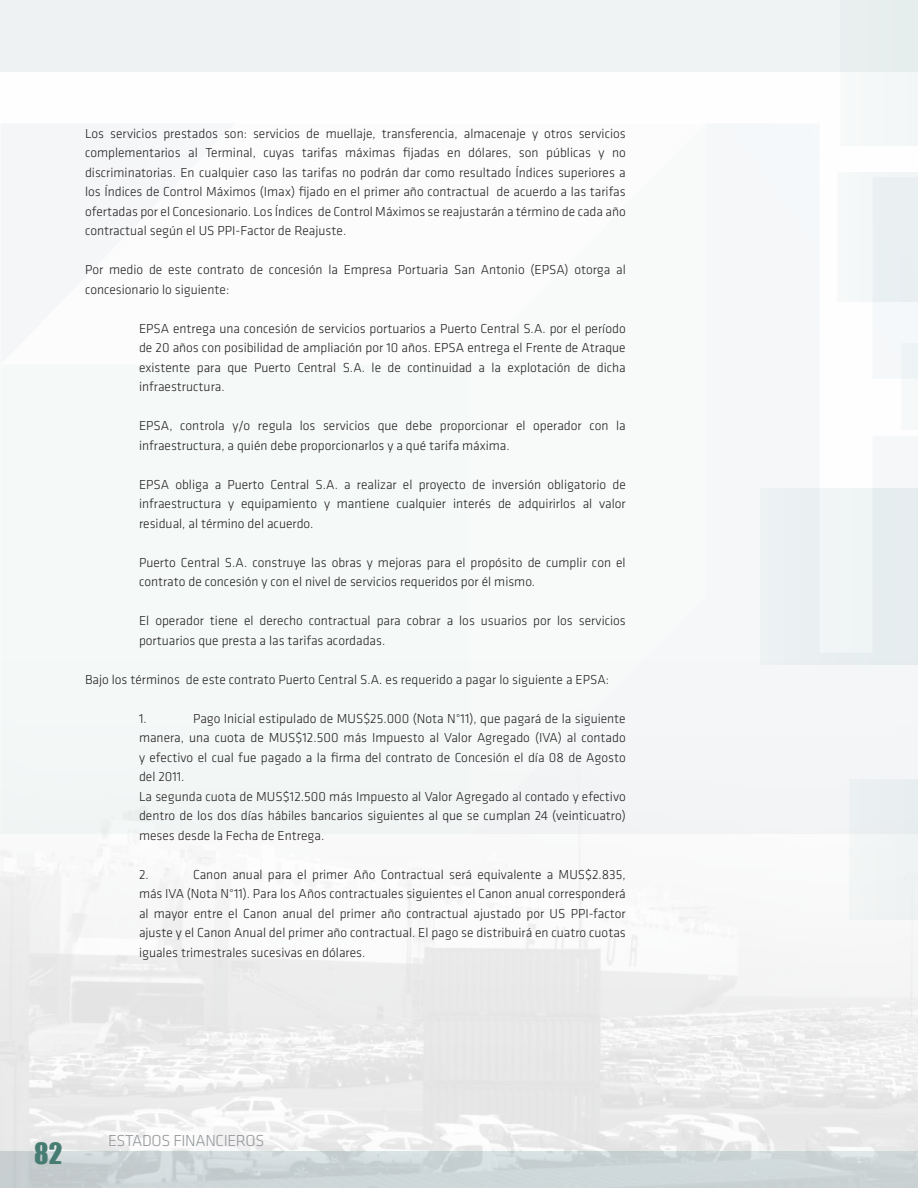
<style>
.page{position:relative;width:918px;height:1188px;background:#fff}
.page>*{position:absolute;margin:0;border:0;box-sizing:border-box;transform-origin:0 0}
.t1{font:27px "Impact";color:#477c73}
.t2{font:300 16.5px "Klavika";letter-spacing:-.02em;color:#939598}
.t3{font:300 13.5px/19.5px "Klavika";color:#231f20;text-align:justify}
</style>
<div class="page">
<div style="left:0;top:1151px;width:918px;height:37px;background:linear-gradient(to right,#cad2d4,#cfd8d9)"></div>
<div style="left:0;top:0;width:918px;height:72px;background:#eff2f3"></div>
<div style="left:841px;top:0;width:77px;height:146px;background:#f2f6f6"></div>
<div style="left:761px;top:488px;width:157px;height:176px;background:#ebf0f2"></div>
<div style="left:901px;top:344px;width:17px;height:85px;background:#f6f8f8"></div>
<div style="left:837px;top:172px;width:81px;height:129px;background:#eaf0f3"></div>
<div style="left:850px;top:779px;width:68px;height:141px;background:#eff2f3"></div>
<p class="t3" style="left:85px;top:124px;width:542px">Los servicios prestados son: servicios de muellaje, transferencia, almacenaje y otros servicios complementarios al Terminal, cuyas tarifas máximas fijadas en dólares, son públicas y no discriminatorias. En cualquier caso las tarifas no podrán dar como resultado Índices superiores a los Índices de Control Máximos (Imax) fijado en el primer año contractual de acuerdo a las tarifas ofertadas por el Concesionario. Los Índices de Control Máximos se reajustarán a término de cada año contractual según el US PPI-Factor de Reajuste.</p>
<p class="t3" style="left:85px;top:260px;width:542px">Por medio de este contrato de concesión la Empresa Portuaria San Antonio (EPSA) otorga al concesionario lo siguiente:</p>
<p class="t3" style="left:139px;top:319px;width:488px">EPSA entrega una concesión de servicios portuarios a Puerto Central S.A. por el período de 20 años con posibilidad de ampliación por 10 años. EPSA entrega el Frente de Atraque existente para que Puerto Central S.A. le de continuidad a la explotación de dicha infraestructura.</p>
<p class="t3" style="left:139px;top:416px;width:488px">EPSA, controla y/o regula los servicios que debe proporcionar el operador con la infraestructura, a quién debe proporcionarlos y a qué tarifa máxima.</p>
<p class="t3" style="left:139px;top:475px;width:488px">EPSA obliga a Puerto Central S.A. a realizar el proyecto de inversión obligatorio de infraestructura y equipamiento y mantiene cualquier interés de adquirirlos al valor residual, al término del acuerdo.</p>
<p class="t3" style="left:139px;top:553px;width:488px">Puerto Central S.A. construye las obras y mejoras para el propósito de cumplir con el contrato de concesión y con el nivel de servicios requeridos por él mismo.</p>
<p class="t3" style="left:139px;top:611px;width:488px">El operador tiene el derecho contractual para cobrar a los usuarios por los servicios portuarios que presta a las tarifas acordadas.</p>
<p class="t3" style="left:85px;top:670px;width:526px">Bajo los términos de este contrato Puerto Central S.A. es requerido a pagar lo siguiente a EPSA:</p>
<p class="t3" style="left:139px;top:709px;width:9px">1.</p>
<p class="t3" style="left:139px;top:709px;width:488px;text-indent:54px">Pago Inicial estipulado de MUS$25.000 (Nota N°11), que pagará de la siguiente manera, una cuota de MUS$12.500 más Impuesto al Valor Agregado (IVA) al contado y efectivo el cual fue pagado a la firma del contrato de Concesión el día 08 de Agosto del 2011.</p>
<p class="t3" style="left:139px;top:787px;width:488px">La segunda cuota de MUS$12.500 más Impuesto al Valor Agregado al contado y efectivo dentro de los dos días hábiles bancarios siguientes al que se cumplan 24 (veinticuatro) meses desde la Fecha de Entrega.</p>
<p class="t3" style="left:139px;top:865px;width:11px">2.</p>
<p class="t3" style="left:139px;top:865px;width:488px;text-indent:54px">Canon anual para el primer Año Contractual será equivalente a MUS$2.835, más IVA (Nota N°11). Para los Años contractuales siguientes el Canon anual corresponderá al mayor entre el Canon anual del primer año contractual ajustado por US PPI-factor ajuste y el Canon Anual del primer año contractual. El pago se distribuirá en cuatro cuotas iguales trimestrales sucesivas en dólares.</p>
<p class="t1" style="left:34px;top:1132px;width:30px">82</p>
<p class="t2" style="left:108px;top:1131px;width:158px">ESTADOS FINANCIEROS</p>
</div>
